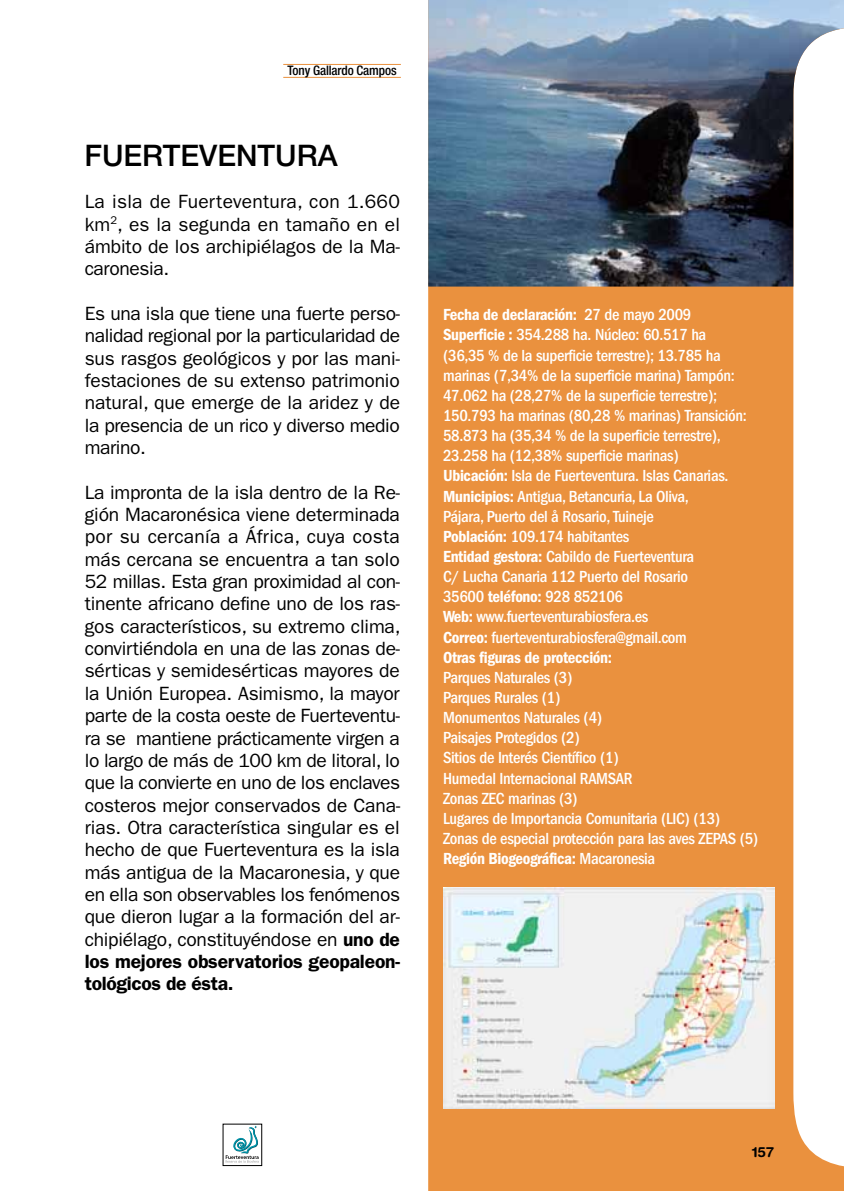
<style>
.page{position:relative;width:844px;height:1191px;background:#fff}
.page>*{position:absolute;margin:0;border:0;box-sizing:border-box;transform-origin:0 0}
.t1{font:500 29.75px "Helvetica Neue LT Std";color:#000}
.t2{font:19.25px/22.4px "ITC Franklin Gothic Std";letter-spacing:-.01em;color:#000;text-align:justify}
.t3{font:500 condensed 16.62px/20.1px "ITC Franklin Gothic Std";letter-spacing:-.02em;color:#fff}
.t4{font:700 14px "Helvetica Rounded LT Std";color:#000}
.t5{font:500 condensed 13.12px "Helvetica Neue LT Std";letter-spacing:-.01em;color:#000}
.s1{font-weight:600}
.s2{font-family:"ITC Franklin Gothic Std Dm Cd";font-weight:400;font-stretch:normal}
</style>
<div class="page">
<svg style="left:428px;top:286px;width:415px;height:905px;background:#eca059"></svg>
<img style="left:428px;top:0;width:415px;height:286px">
<img style="left:443px;top:887px;width:330px;height:221px">
<svg style="left:225px;top:1155px;width:34px;height:8px"></svg>
<svg style="left:226px;top:1126px;width:32px;height:36px"></svg>
<hr style="left:283px;top:64px;width:118px;height:1px;background:#ea913e">
<hr style="left:283px;top:77px;width:118px;height:1px;background:#ea913e">
<p class="t5" style="left:287px;top:63px;width:110px">Tony Gallardo Campos</p>
<p class="t1" style="left:84px;top:138px;width:254px">FUERTEVENTURA</p>
<p class="t2" style="left:85px;top:191px;width:317px">La isla de Fuerteventura, con 1.660 km<sup>2</sup>, es la segunda en tamaño en el ámbito de los archipiélagos de la Ma&shy;caronesia.</p>
<p class="t2" style="left:85px;top:302px;width:317px">Es una isla que tiene una fuerte perso&shy;nalidad regional por la particularidad de sus rasgos geológicos y por las mani&shy;festaciones de su extenso patrimonio natural, que emerge de la aridez y de la presencia de un rico y diverso medio marino.</p>
<p class="t2" style="left:85px;top:481px;width:317px">La impronta de la isla dentro de la Re&shy;gión Macaronésica viene determinada por su cercanía a África, cuya costa más cercana se encuentra a tan solo 52 millas. Esta gran proximidad al con&shy;tinente africano define uno de los ras&shy;gos característicos, su extremo clima, convirtiéndola en una de las zonas de&shy;sérticas y semidesérticas mayores de la Unión Europea. Asimismo, la mayor parte de la costa oeste de Fuerteventu&shy;ra se mantiene prácticamente virgen a lo largo de más de 100 km de litoral, lo que la convierte en uno de los enclaves costeros mejor conservados de Cana&shy;rias. Otra característica singular es el hecho de que Fuerteventura es la isla más antigua de la Macaronesia, y que en ella son observables los fenómenos que dieron lugar a la formación del ar&shy;chipiélago, constituyéndose en <span class="s1">uno de los mejores observatorios geopaleon&shy;tológicos de ésta.</span></p>
<p class="t3" style="left:443px;top:305px;width:316px"><span class="s2">Fecha de declaración:</span> 27 de mayo 2009<br><span class="s2">Superficie :</span> 354.288 ha. Núcleo: 60.517 ha<br>(36,35 % de la superficie terrestre); 13.785 ha marinas (7,34% de la superficie marina) Tampón:<br>47.062 ha (28,27% de la superficie terrestre); 150.793 ha marinas (80,28 % marinas) Transición:<br>58.873 ha (35,34 % de la superficie terrestre), 23.258 ha (12,38% superficie marinas)<br><span class="s2">Ubicación:</span> Isla de Fuerteventura. Islas Canarias.<br><span class="s2">Municipios:</span> Antigua, Betancuria, La Oliva,<br>Pájara, Puerto del å Rosario, Tuineje<br><span class="s2">Población:</span> 109.174 habitantes<br><span class="s2">Entidad gestora:</span> Cabildo de Fuerteventura<br>C/ Lucha Canaria 112 Puerto del Rosario<br>35600 <span class="s2">teléfono:</span> 928 852106<br><span class="s2">Web:</span> www.fuerteventurabiosfera.es<br><span class="s2">Correo:</span> fuerteventurabiosfera@gmail.com<br><span class="s2">Otras figuras de protección:<br></span>Parques Naturales (3)<br>Parques Rurales (1)<br>Monumentos Naturales (4)<br>Paisajes Protegidos (2)<br>Sitios de Interés Científico (1)<br>Humedal Internacional RAMSAR<br>Zonas ZEC marinas (3)<br>Lugares de Importancia Comunitaria (LIC) (13)<br>Zonas de especial protección para las aves ZEPAS (5)<br><span class="s2">Región Biogeográfica:</span> Macaronesia</p>
<p class="t4" style="left:751px;top:1143px;width:24px">157</p>
</div>
